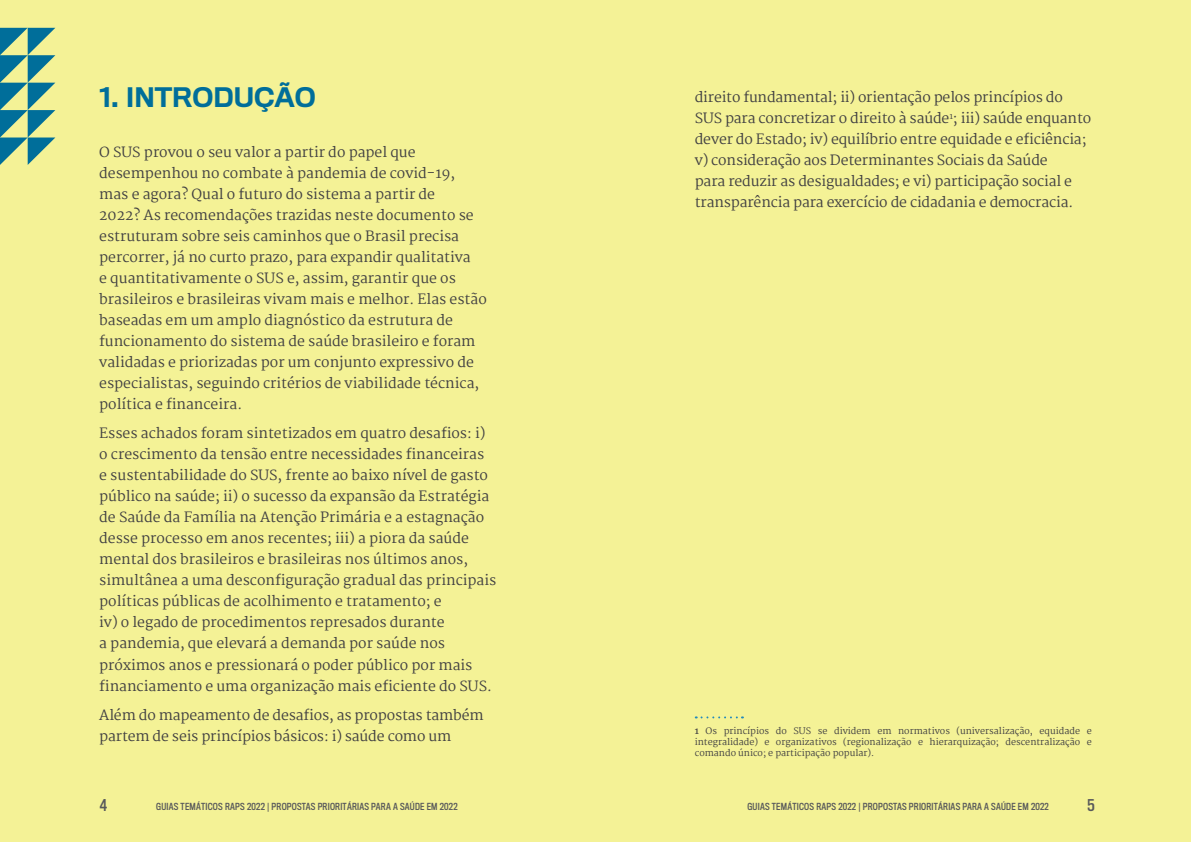
<style>
.page{position:relative;width:1191px;height:842px;background:#fff}
.page>*{position:absolute;margin:0;border:0;box-sizing:border-box;transform-origin:0 0}
.t1{font:500 25px "Titling Gothic FB Normal";color:#006e9a}
.t2{font:15px "Titling Gothic FB Cond Standard";color:#58595b}
.t3{font:14px/21px "Martel";color:#414042}
.t4{font:9px/10.8px "Martel";color:#414042;text-align:justify}
.t5{font:9px "Titling Gothic FB Cond Standard";letter-spacing:.025em;color:#58595b}
.s1{font-weight:700}
</style>
<div class="page">
<div style="left:0;top:0;width:595px;height:842px;background:#f4f296"></div>
<div style="left:595px;top:0;width:596px;height:842px;background:#f4f296"></div>
<svg style="left:695px;top:716px;width:48px;height:2px"></svg>
<svg style="left:0;top:28px;width:55px;height:137px"></svg>
<h1 class="t1" style="left:99px;top:83px;width:218px">1. INTRODUÇÃO</h1>
<p class="t3" style="left:99px;top:142px;width:389px">O SUS provou o seu valor a partir do papel que desempenhou no combate à pandemia de covid-19, mas e agora? Qual o futuro do sistema a partir de<br>2022? As recomendações trazidas neste documento se estruturam sobre seis caminhos que o Brasil precisa percorrer, já no curto prazo, para expandir qualitativa<br>e quantitativamente o SUS e, assim, garantir que os brasileiros e brasileiras vivam mais e melhor. Elas estão baseadas em um amplo diagnóstico da estrutura de funcionamento do sistema de saúde brasileiro e foram validadas e priorizadas por um conjunto expressivo de especialistas, seguindo critérios de viabilidade técnica, política e financeira.</p>
<p class="t3" style="left:99px;top:423px;width:398px">Esses achados foram sintetizados em quatro desafios: i) o crescimento da tensão entre necessidades financeiras<br>e sustentabilidade do SUS, frente ao baixo nível de gasto público na saúde; ii) o sucesso da expansão da Estratégia de Saúde da Família na Atenção Primária e a estagnação desse processo em anos recentes; iii) a piora da saúde mental dos brasileiros e brasileiras nos últimos anos, simultânea a uma desconfiguração gradual das principais políticas públicas de acolhimento e tratamento; e<br>iv) o legado de procedimentos represados durante<br>a pandemia, que elevará a demanda por saúde nos próximos anos e pressionará o poder público por mais financiamento e uma organização mais eficiente do SUS.</p>
<p class="t3" style="left:99px;top:705px;width:386px">Além do mapeamento de desafios, as propostas também partem de seis princípios básicos: i) saúde como um</p>
<p class="t3" style="left:694px;top:87px;width:398px">direito fundamental; ii) orientação pelos princípios do SUS para concretizar o direito à saúde<sup>1</sup>; iii) saúde enquanto dever do Estado; iv) equilíbrio entre equidade e eficiência; v) consideração aos Determinantes Sociais da Saúde<br>para reduzir as desigualdades; e vi) participação social e transparência para exercício de cidadania e democracia.</p>
<p class="t4" style="left:694px;top:725px;width:398px"><span class="s1">1</span> Os princípios do SUS se dividem em normativos (universalização, equidade e integralidade) e organizativos (regionalização e hierarquização; descentralização e comando único; e participação popular).</p>
<p class="t2" style="left:100px;top:797px;width:9px">4</p>
<p class="t5" style="left:156px;top:801px;width:303px">GUIAS TEMÁTICOS RAPS 2022 | PROPOSTAS PRIORITÁRIAS PARA A SAÚDE EM 2022</p>
<p class="t5" style="left:747px;top:801px;width:303px">GUIAS TEMÁTICOS RAPS 2022 | PROPOSTAS PRIORITÁRIAS PARA A SAÚDE EM 2022</p>
<p class="t2" style="left:1087px;top:797px;width:9px">5</p>
</div>
